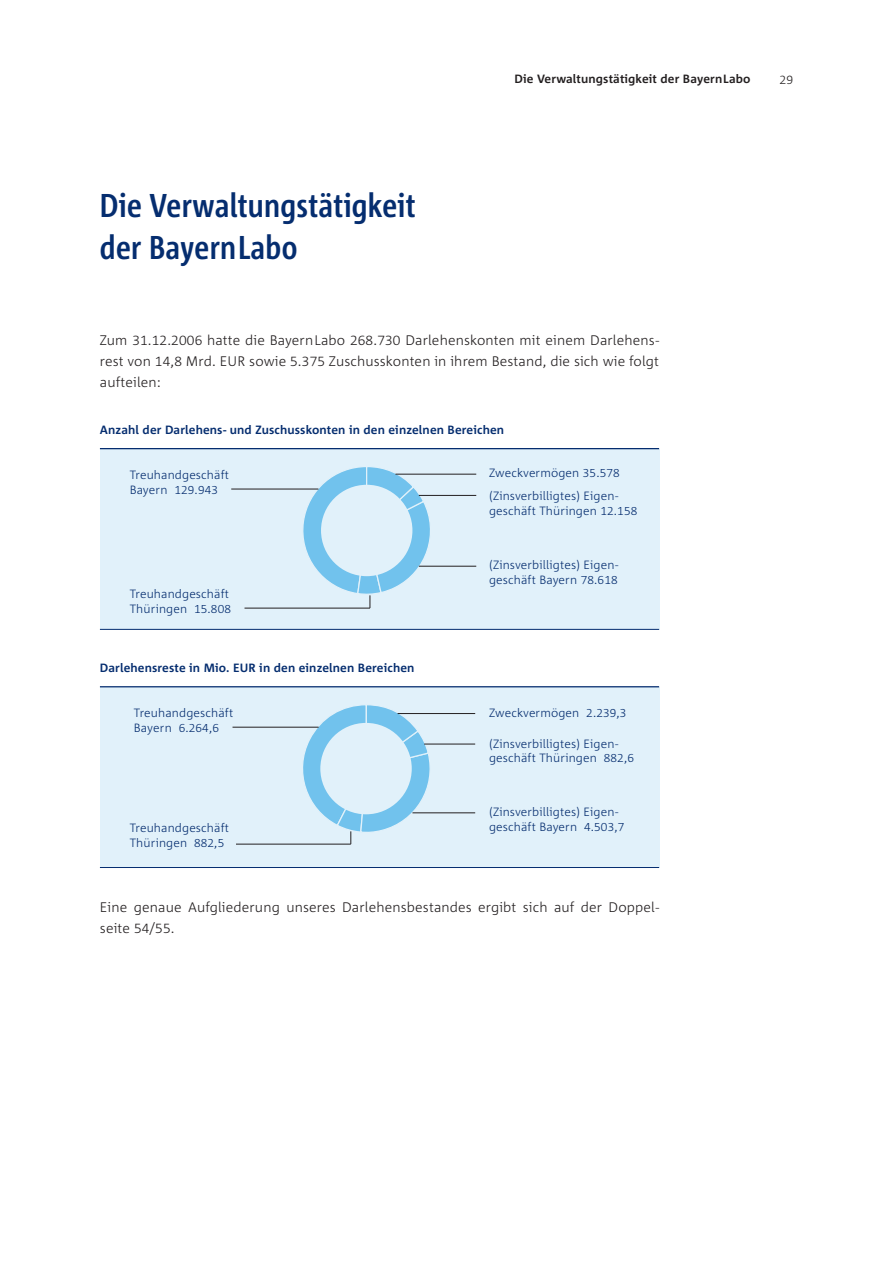
<style>
.page{position:relative;width:893px;height:1263px;background:#fff}
.page>*{position:absolute;margin:0;border:0;box-sizing:border-box;transform-origin:0 0}
.t1{font:700 33px/42.5px "Corpid Cd";letter-spacing:.01em;color:#052d6f}
.t2{font:300 13.8px/21.3px "Corpid";letter-spacing:.01em;color:#231f20;text-align:justify}
.t3{font:300 12.3px "Corpid Caps";color:#231f20}
.t4{font:300 12px/14.9px "Corpid";letter-spacing:.01em;color:#052d6f}
.t5{font:700 12px "Corpid";letter-spacing:.01em;color:#052d6f}
.t6{font:700 12px "Corpid";letter-spacing:.01em;color:#231f20}
.t7{font:300 12px "Corpid Caps";letter-spacing:.01em;color:#052d6f}
.s1{font-family:"Corpid Caps"}
.s2{font-family:"Corpid"}
</style>
<div class="page">
<div style="left:100px;top:449px;width:559px;height:180px;background:#e1f1fa"></div>
<hr style="left:100px;top:448px;width:559px;height:1px;background:#052d6f">
<hr style="left:100px;top:629px;width:559px;height:1px;background:#052d6f">
<svg style="left:298px;top:467px;width:142px;height:141px"></svg>
<hr style="left:244px;top:608px;width:126px;height:1px;background:#231f20">
<hr style="left:231px;top:489px;width:87px;height:1px;background:#231f20">
<hr style="left:395px;top:474px;width:81px;height:1px;background:#231f20">
<hr style="left:419px;top:495px;width:57px;height:1px;background:#231f20">
<hr style="left:419px;top:566px;width:57px;height:1px;background:#231f20">
<div style="left:100px;top:687px;width:559px;height:180px;background:#e1f1fa"></div>
<hr style="left:100px;top:686px;width:559px;height:1px;background:#052d6f">
<hr style="left:100px;top:867px;width:559px;height:1px;background:#052d6f">
<svg style="left:293px;top:705px;width:144px;height:139px"></svg>
<hr style="left:236px;top:844px;width:115px;height:1px;background:#231f20">
<hr style="left:233px;top:727px;width:86px;height:1px;background:#231f20">
<hr style="left:398px;top:713px;width:77px;height:1px;background:#231f20">
<hr style="left:424px;top:744px;width:51px;height:1px;background:#231f20">
<hr style="left:412px;top:812px;width:63px;height:1px;background:#231f20">
<h1 class="t1" style="left:100px;top:187px;width:317px">Die Verwaltungstätigkeit der BayernLabo</h1>
<p class="t6" style="left:515px;top:74px;width:237px">Die Verwaltungstätigkeit der BayernLabo</p>
<p class="t3" style="left:780px;top:73px;width:15px">29</p>
<p class="t2" style="left:100px;top:330px;width:561px">Zum <span class="s1">31.12.2006</span> hatte die BayernLabo <span class="s1">268.730</span> Darlehens konten mit einem Darlehens&shy;rest von <span class="s1">14,8</span> Mrd. EUR sowie <span class="s1">5.375</span> Zuschusskonten in ihrem Bestand, die sich wie folgt aufteilen:</p>
<p class="t5" style="left:100px;top:425px;width:406px">Anzahl der Darlehens- und Zuschusskonten in den einzelnen Bereichen</p>
<p class="t4" style="left:130px;top:468px;width:101px">Treuhandgeschäft</p>
<p class="t7" style="left:130px;top:483px;width:90px"><span class="s2">Bayern</span> 129.943</p>
<p class="t4" style="left:130px;top:587px;width:103px">Treuhandgeschäft<br>Thüringen <span class="s1">15.808</span></p>
<p class="t5" style="left:100px;top:663px;width:316px">Darlehensreste in Mio. EUR in den einzelnen Bereichen</p>
<p class="t4" style="left:134px;top:706px;width:101px">Treuhandgeschäft</p>
<p class="t7" style="left:134px;top:721px;width:87px"><span class="s2">Bayern</span> 6.264,6</p>
<p class="t4" style="left:130px;top:821px;width:101px">Treuhandgeschäft<br>Thüringen <span class="s1">882,5</span></p>
<p class="t4" style="left:489px;top:466px;width:132px">Zweckvermögen <span class="s1">35.578</span></p>
<p class="t4" style="left:489px;top:490px;width:150px">(Zinsverbilligtes) Eigen&shy;geschäft Thüringen <span class="s1">12.158</span></p>
<p class="t4" style="left:489px;top:558px;width:131px">(Zinsverbilligtes) Eigen - geschäft Bayern <span class="s1">78.618</span></p>
<p class="t4" style="left:489px;top:706px;width:139px">Zweckvermögen <span class="s1">2.239,3</span></p>
<p class="t4" style="left:489px;top:737px;width:146px">(Zinsverbilligtes) Eigen&shy;geschäft Thüringen <span class="s1">882,6</span></p>
<p class="t4" style="left:489px;top:805px;width:137px">(Zinsverbilligtes) Eigen - geschäft Bayern <span class="s1">4.503,7</span></p>
<p class="t2" style="left:100px;top:898px;width:561px">Eine genaue Aufgliederung unseres Darlehensbestandes ergibt sich auf der Doppel&shy;seite <span class="s1">54</span>/<span class="s1">55</span>.</p>
</div>
